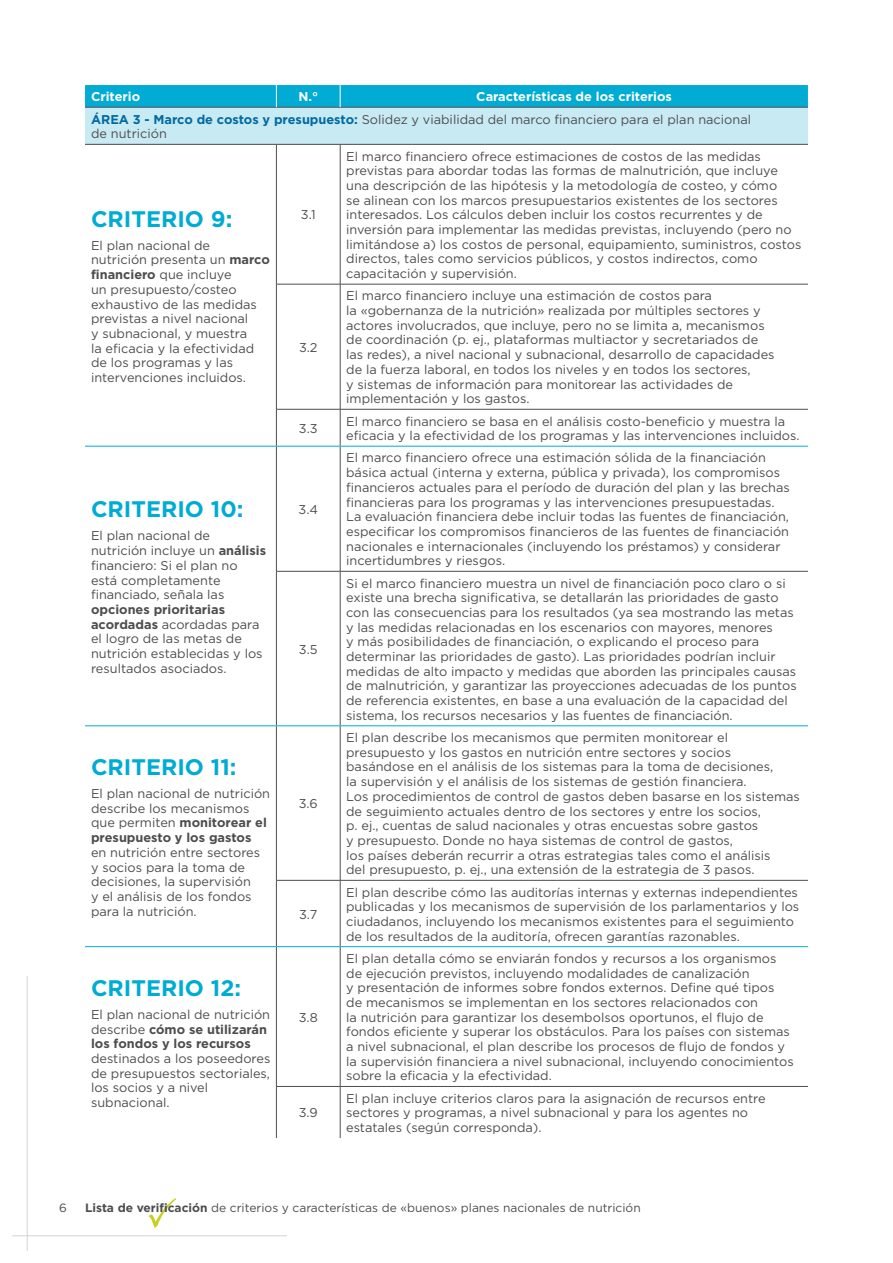
<style>
.page{position:relative;width:893px;height:1263px;background:#fff}
.page>*{position:absolute;margin:0;border:0;box-sizing:border-box;transform-origin:0 0}
.t1{font:700 22.5px "Gotham";color:#00acd4}
.t2{font:12.75px/14.7px "Gotham";color:#4d4d4f}
.t3{font:700 12.75px/14.7px "Gotham";color:#4d4d4f}
.t4{font:700 12.75px "Gotham";color:#fff}
.t5{font:12px "Gotham";color:#4d4d4f}
.s1{font-weight:700;color:#fff}
.s2{font-weight:700;color:#006aa2}
.s3{font-weight:700}
.s4{font-weight:400}
</style>
<div class="page">
<svg style="left:148px;top:1198px;width:28px;height:30px"></svg>
<hr style="left:27px;top:976px;width:1px;height:275px;background:#d1d3d4">
<hr style="left:12px;top:1235px;width:275px;height:1px;background:#d1d3d4">
<div style="left:85px;top:107px;width:723px;height:37px;background:#c8eaf3"></div>
<hr style="left:85px;top:107px;width:191px;height:1px;background:#4d4d4f">
<hr style="left:276px;top:107px;width:64px;height:1px;background:#4d4d4f">
<hr style="left:340px;top:107px;width:468px;height:1px;background:#4d4d4f">
<hr style="left:85px;top:144px;width:191px;height:1px;background:#4d4d4f">
<hr style="left:276px;top:144px;width:64px;height:1px;background:#4d4d4f">
<hr style="left:276px;top:145px;width:1px;height:139px;background:#4d4d4f">
<hr style="left:340px;top:144px;width:468px;height:1px;background:#4d4d4f">
<hr style="left:340px;top:145px;width:1px;height:139px;background:#4d4d4f">
<hr style="left:276px;top:284px;width:64px;height:1px;background:#4d4d4f">
<hr style="left:276px;top:284px;width:1px;height:125px;background:#4d4d4f">
<hr style="left:340px;top:284px;width:468px;height:1px;background:#4d4d4f">
<hr style="left:340px;top:284px;width:1px;height:125px;background:#4d4d4f">
<hr style="left:276px;top:409px;width:64px;height:1px;background:#4d4d4f">
<hr style="left:276px;top:409px;width:1px;height:37px;background:#4d4d4f">
<hr style="left:340px;top:409px;width:468px;height:1px;background:#4d4d4f">
<hr style="left:340px;top:409px;width:1px;height:37px;background:#4d4d4f">
<hr style="left:276px;top:447px;width:1px;height:124px;background:#4d4d4f">
<hr style="left:340px;top:447px;width:1px;height:124px;background:#4d4d4f">
<hr style="left:276px;top:571px;width:64px;height:1px;background:#4d4d4f">
<hr style="left:276px;top:571px;width:1px;height:154px;background:#4d4d4f">
<hr style="left:340px;top:571px;width:468px;height:1px;background:#4d4d4f">
<hr style="left:340px;top:571px;width:1px;height:154px;background:#4d4d4f">
<hr style="left:276px;top:726px;width:1px;height:154px;background:#4d4d4f">
<hr style="left:340px;top:726px;width:1px;height:154px;background:#4d4d4f">
<hr style="left:276px;top:880px;width:64px;height:1px;background:#4d4d4f">
<hr style="left:276px;top:880px;width:1px;height:66px;background:#4d4d4f">
<hr style="left:340px;top:880px;width:468px;height:1px;background:#4d4d4f">
<hr style="left:340px;top:880px;width:1px;height:66px;background:#4d4d4f">
<hr style="left:276px;top:947px;width:1px;height:139px;background:#4d4d4f">
<hr style="left:340px;top:947px;width:1px;height:139px;background:#4d4d4f">
<hr style="left:276px;top:1086px;width:64px;height:1px;background:#4d4d4f">
<hr style="left:276px;top:1087px;width:1px;height:51px;background:#4d4d4f">
<hr style="left:340px;top:1086px;width:468px;height:1px;background:#4d4d4f">
<hr style="left:340px;top:1087px;width:1px;height:51px;background:#4d4d4f">
<svg style="left:85px;top:85px;width:723px;height:22px"></svg>
<hr style="left:85px;top:446px;width:191px;height:1px;background:#00acd4">
<hr style="left:276px;top:446px;width:64px;height:1px;background:#00acd4">
<hr style="left:340px;top:446px;width:468px;height:1px;background:#00acd4">
<hr style="left:85px;top:725px;width:191px;height:1px;background:#00acd4">
<hr style="left:276px;top:725px;width:64px;height:1px;background:#00acd4">
<hr style="left:340px;top:725px;width:468px;height:1px;background:#00acd4">
<hr style="left:85px;top:946px;width:191px;height:1px;background:#00acd4">
<hr style="left:276px;top:946px;width:64px;height:1px;background:#00acd4">
<hr style="left:340px;top:946px;width:468px;height:1px;background:#00acd4">
<p class="t2" style="left:91px;top:85px;width:661px;line-height:22.4px;text-indent:385px"><span class="s1">Características de los criterios<br></span><span class="s2">ÁREA 3 - Marco de costos y presupuesto:</span> Solidez y viabilidad del marco financiero para el plan nacional</p>
<p class="t2" style="left:91px;top:126px;width:77px">de nutrición</p>
<p class="t4" style="left:91px;top:88px;width:51px">Criterio</p>
<p class="t4" style="left:298px;top:88px;width:21px">N.°</p>
<h1 class="t1" style="left:91px;top:204px;width:143px">CRITERIO 9:</h1>
<p class="t2" style="left:91px;top:238px;width:180px">El plan nacional de<br>nutrición presenta un <span class="s3">marco financiero</span> que incluye<br>un presupuesto/costeo exhaustivo de las medidas previstas a nivel nacional<br>y subnacional, y muestra<br>la eficacia y la efectividad de los programas y las intervenciones incluidos.</p>
<h1 class="t1" style="left:91px;top:494px;width:154px">CRITERIO 10:</h1>
<p class="t2" style="left:91px;top:528px;width:177px">El plan nacional de nutrición incluye un <span class="s3">análisis </span>financiero: Si el plan no está completamente financiado, señala las</p>
<p class="t2" style="left:91px;top:602px;width:173px"><span class="s3">opciones prioritarias acordadas</span> acordadas para el logro de las metas de nutrición establecidas y los resultados asociados.</p>
<h1 class="t1" style="left:91px;top:752px;width:147px">CRITERIO 11:</h1>
<p class="t2" style="left:91px;top:786px;width:181px">El plan nacional de nutrición describe los mecanismos que permiten <span class="s3">monitorear el presupuesto y los gastos</span></p>
<p class="t2" style="left:91px;top:845px;width:171px">en nutrición entre sectores y socios para la toma de decisiones, la supervisión y el análisis de los fondos para la nutrición.</p>
<h1 class="t1" style="left:91px;top:973px;width:151px">CRITERIO 12:</h1>
<p class="t3" style="left:91px;top:1007px;width:181px"><span class="s4">El plan nacional de nutrición describe</span> cómo se utilizarán los fondos y los recursos</p>
<p class="t2" style="left:91px;top:1051px;width:181px">destinados a los poseedores de presupuestos sectoriales, los socios y a nivel subnacional.</p>
<p class="t2" style="left:301px;top:207px;width:16px">3.1</p>
<p class="t2" style="left:299px;top:340px;width:20px">3.2</p>
<p class="t2" style="left:346px;top:148px;width:457px">El marco financiero ofrece estimaciones de costos de las medidas previstas para abordar todas las formas de malnutrición, que incluye una descripción de las hipótesis y la metodología de costeo, y cómo<br>se alinean con los marcos presupuestarios existentes de los sectores interesados. Los cálculos deben incluir los costos recurrentes y de inversión para implementar las medidas previstas, incluyendo (pero no limitándose a) los costos de personal, equipamiento, suministros, costos directos, tales como servicios públicos, y costos indirectos, como capacitación y supervisión.</p>
<p class="t2" style="left:346px;top:288px;width:430px">El marco financiero incluye una estimación de costos para<br>la «gobernanza de la nutrición» realizada por múltiples sectores y actores involucrados, que incluye, pero no se limita a, mecanismos de coordinación (p. ej., plataformas multiactor y secretariados de las redes), a nivel nacional y subnacional, desarrollo de capacidades de la fuerza laboral, en todos los niveles y en todos los sectores,<br>y sistemas de información para monitorear las actividades de implementación y los gastos.</p>
<p class="t2" style="left:299px;top:421px;width:20px">3.3</p>
<p class="t2" style="left:346px;top:413px;width:455px">El marco financiero se basa en el análisis costo-beneficio y muestra la eficacia y la efectividad de los programas y las intervenciones incluidos.</p>
<p class="t2" style="left:299px;top:502px;width:21px">3.4</p>
<p class="t2" style="left:299px;top:641px;width:20px">3.5</p>
<p class="t2" style="left:299px;top:796px;width:21px">3.6</p>
<p class="t2" style="left:299px;top:906px;width:20px">3.7</p>
<p class="t2" style="left:299px;top:1009px;width:20px">3.8</p>
<p class="t2" style="left:299px;top:1105px;width:21px">3.9</p>
<p class="t2" style="left:346px;top:450px;width:445px">El marco financiero ofrece una estimación sólida de la financiación básica actual (interna y externa, pública y privada), los compromisos financieros actuales para el período de duración del plan y las brechas financieras para los programas y las intervenciones presupuestadas.<br>La evaluación financiera debe incluir todas las fuentes de financiación, especificar los compromisos financieros de las fuentes de financiación nacionales e internacionales (incluyendo los préstamos) y considerar incertidumbres y riesgos.</p>
<p class="t2" style="left:346px;top:575px;width:452px">Si el marco financiero muestra un nivel de financiación poco claro o si existe una brecha significativa, se detallarán las prioridades de gasto con las consecuencias para los resultados (ya sea mostrando las metas y las medidas relacionadas en los escenarios con mayores, menores<br>y más posibilidades de financiación, o explicando el proceso para determinar las prioridades de gasto). Las prioridades podrían incluir medidas de alto impacto y medidas que aborden las principales causas de malnutrición, y garantizar las proyecciones adecuadas de los puntos de referencia existentes, en base a una evaluación de la capacidad del sistema, los recursos necesarios y las fuentes de financiación.</p>
<p class="t2" style="left:346px;top:730px;width:455px">El plan describe los mecanismos que permiten monitorear el presupuesto y los gastos en nutrición entre sectores y socios basándose en el análisis de los sistemas para la toma de decisiones,<br>la supervisión y el análisis de los sistemas de gestión financiera.<br>Los procedimientos de control de gastos deben basarse en los sistemas de seguimiento actuales dentro de los sectores y entre los socios,<br>p. ej., cuentas de salud nacionales y otras encuestas sobre gastos<br>y presupuesto. Donde no haya sistemas de control de gastos,<br>los países deberán recurrir a otras estrategias tales como el análisis<br>del presupuesto, p. ej., una extensión de la estrategia de 3 pasos.</p>
<p class="t2" style="left:346px;top:884px;width:455px">El plan describe cómo las auditorías internas y externas independientes publicadas y los mecanismos de supervisión de los parlamentarios y los ciudadanos, incluyendo los mecanismos existentes para el seguimiento de los resultados de la auditoría, ofrecen garantías razonables.</p>
<p class="t2" style="left:346px;top:951px;width:449px">El plan detalla cómo se enviarán fondos y recursos a los organismos de ejecución previstos, incluyendo modalidades de canalización<br>y presentación de informes sobre fondos externos. Define qué tipos<br>de mecanismos se implementan en los sectores relacionados con<br>la nutrición para garantizar los desembolsos oportunos, el flujo de fondos eficiente y superar los obstáculos. Para los países con sistemas a nivel subnacional, el plan describe los procesos de flujo de fondos y la supervisión financiera a nivel subnacional, incluyendo conocimientos sobre la eficacia y la efectividad.</p>
<p class="t2" style="left:346px;top:1090px;width:421px">El plan incluye criterios claros para la asignación de recursos entre sectores y programas, a nivel subnacional y para los agentes no estatales (según corresponda).</p>
<p class="t5" style="left:59px;top:1200px;width:9px">6</p>
<p class="t5" style="left:85px;top:1200px;width:557px"><span class="s3">Lista de verificación</span> de criterios y características de «buenos» planes nacionales de nutrición</p>
</div>
